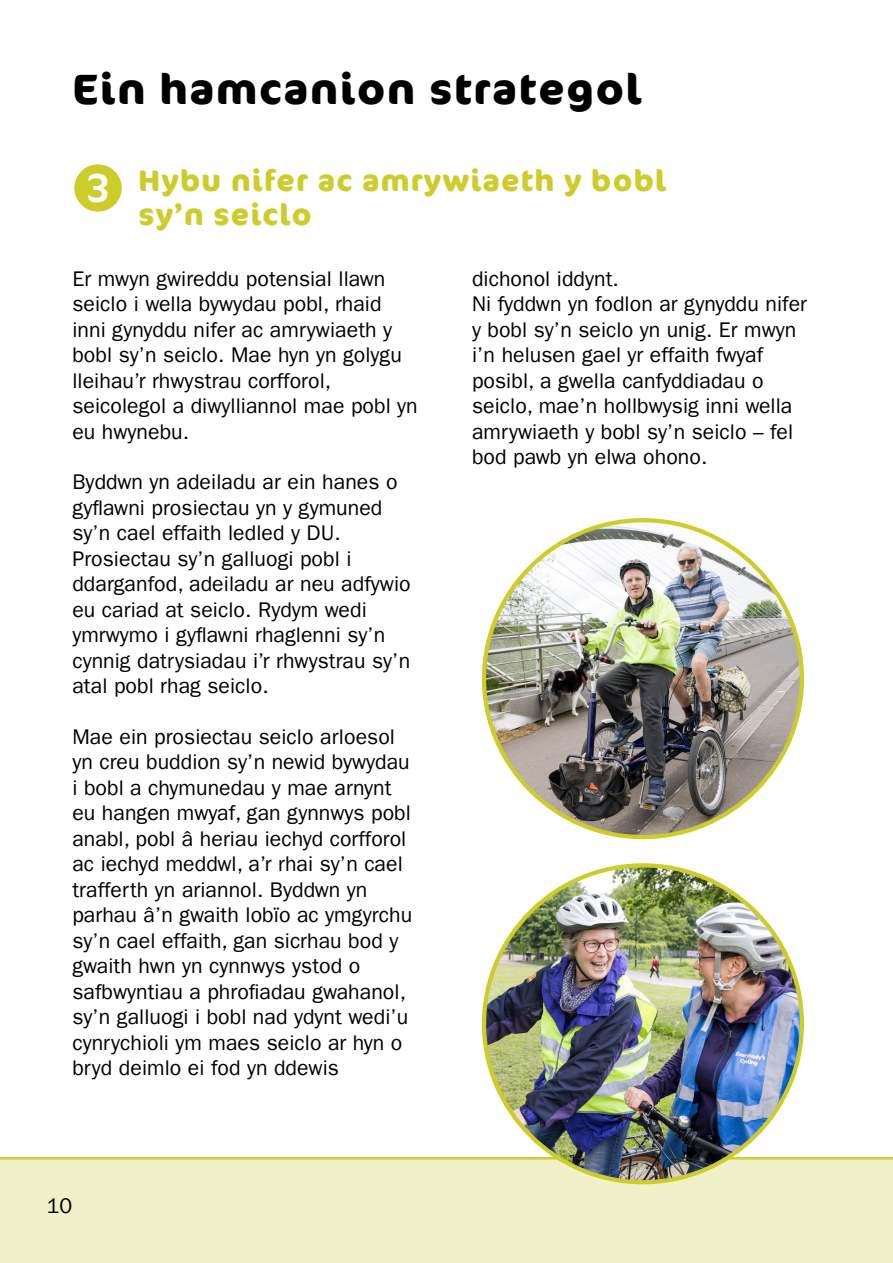
<style>
.page{position:relative;width:893px;height:1263px;background:#fff}
.page>*{position:absolute;margin:0;border:0;box-sizing:border-box;transform-origin:0 0}
.t1{font:700 42.45px "Cocon Offc";letter-spacing:.04em;color:#000}
.t2{font:40.95px "Cocon";color:#fff}
.t3{font:700 29.7px/33.9px "Cocon Offc";letter-spacing:.04em;color:#cccd2b}
.t4{font:21.15px/25.5px "Franklin Gothic LT Pro";letter-spacing:.005em;color:#000}
</style>
<div class="page">
<svg style="left:0;top:934px;width:893px;height:329px"></svg>
<img style="left:484px;top:520px;width:318px;height:317px;border-radius:50%">
<img style="left:484px;top:865px;width:318px;height:317px;border-radius:50%">
<div style="left:74px;top:164px;width:48px;height:48px;background:#cccd2b;border-radius:50%"></div>
<h1 class="t1" style="left:72px;top:69px;width:571px">Ein hamcanion strategol</h1>
<h2 class="t2" style="left:86px;top:172px;width:26px">3</h2>
<h3 class="t3" style="left:139px;top:165px;width:529px">Hybu nifer ac amrywiaeth y bobl sy’n seiclo</h3>
<p class="t4" style="left:72px;top:269px;width:347px">Er mwyn gwireddu potensial llawn seiclo i wella bywydau pobl, rhaid inni gynyddu nifer ac amrywiaeth y bobl sy’n seiclo. Mae hyn yn golygu lleihau’r rhwystrau corfforol, seicolegol a diwylliannol mae pobl yn eu hwynebu.</p>
<p class="t4" style="left:72px;top:473px;width:340px">Byddwn yn adeiladu ar ein hanes o gyflawni prosiectau yn y gymuned sy’n cael effaith ledled y DU.<br>Prosiectau sy’n galluogi pobl i ddarganfod, adeiladu ar neu adfywio eu cariad at seiclo. Rydym wedi ymrwymo i gyflawni rhaglenni sy’n cynnig datrysiadau i’r rhwystrau sy’n atal pobl rhag seiclo.</p>
<p class="t4" style="left:72px;top:727px;width:341px">Mae ein prosiectau seiclo arloesol yn creu buddion sy’n newid bywydau i bobl a chymunedau y mae arnynt eu hangen mwyaf, gan gynnwys pobl anabl, pobl â heriau iechyd corfforol ac iechyd meddwl, a’r rhai sy’n cael trafferth yn ariannol. Byddwn yn parhau â’n gwaith lobïo ac ymgyrchu sy’n cael effaith, gan sicrhau bod y gwaith hwn yn cynnwys ystod o safbwyntiau a phrofiadau gwahanol, sy’n galluogi i bobl nad ydynt wedi’u cynrychioli ym maes seiclo ar hyn o bryd deimlo ei fod yn ddewis</p>
<p class="t4" style="left:47px;top:1196px;width:27px">10</p>
<p class="t4" style="left:472px;top:269px;width:337px">dichonol iddynt.<br>Ni fyddwn yn fodlon ar gynyddu nifer y bobl sy’n seiclo yn unig. Er mwyn i’n helusen gael yr effaith fwyaf posibl, a gwella canfyddiadau o seiclo, mae’n hollbwysig inni wella amrywiaeth y bobl sy’n seiclo – fel bod pawb yn elwa ohono.</p>
</div>
